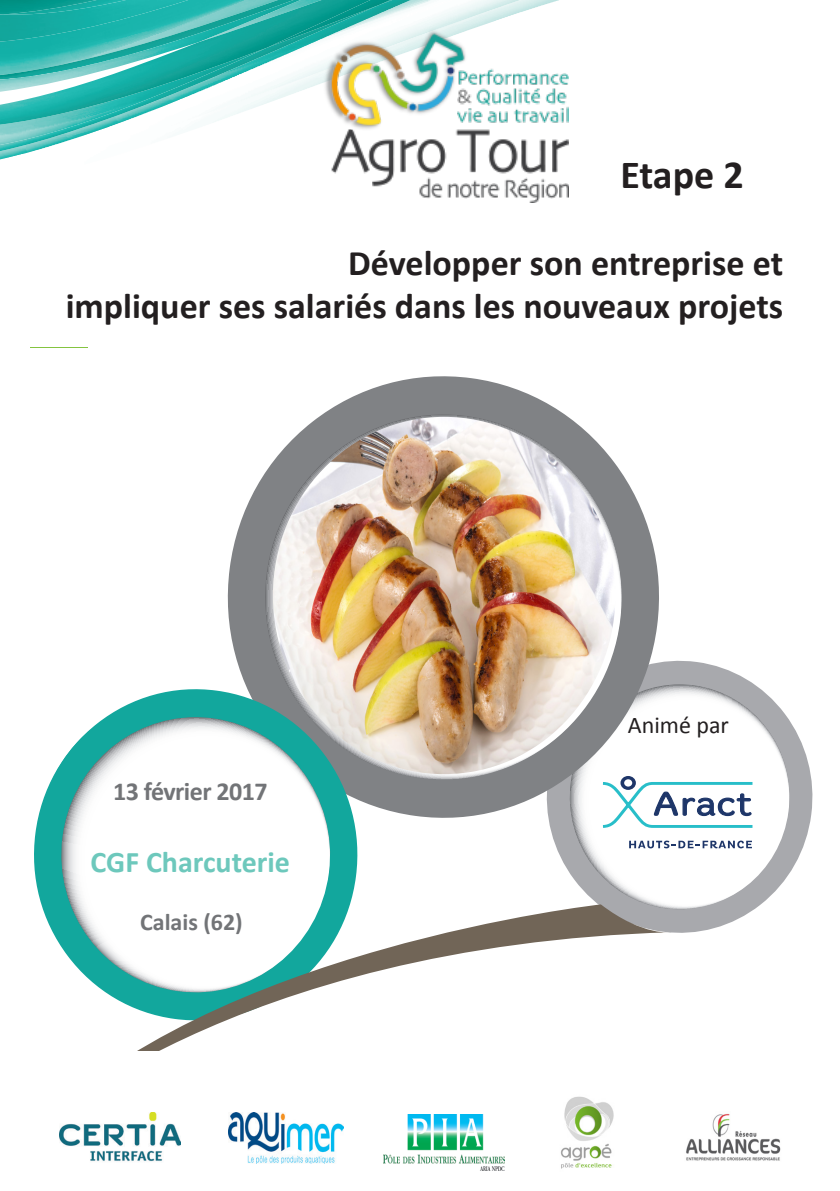
<style>
.page{position:relative;width:840px;height:1191px;background:#fff}
.page>*{position:absolute;margin:0;border:0;box-sizing:border-box;transform-origin:0 0}
.t1{font:700 40px "Calibri";letter-spacing:-.005em;color:#231f20}
.t2{font:700 36px/43.2px "Calibri";color:#231f20;text-align:right}
.t3{font:700 30px "Calibri";color:#6dc8bc}
.t4{font:700 26px "Calibri";letter-spacing:-.02em;color:#727477}
.t5{font:700 24px "Calibri";color:#727477}
.t6{font:24px "Calibri";color:#231f20}
</style>
<div class="page">
<img style="left:0;top:0;width:520px;height:160px">
<img style="left:0;top:0;width:410px;height:159px">
<img style="left:0;top:125px;width:322px;height:26px">
<img style="left:370px;top:0;width:20px;height:28px">
<img style="left:0;top:125px;width:266px;height:20px">
<img style="left:0;top:0;width:370px;height:125px">
<img style="left:0;top:0;width:300px;height:92px">
<img style="left:0;top:0;width:293px;height:80px">
<img style="left:0;top:0;width:188px;height:42px">
<img style="left:0;top:0;width:97px;height:14px">
<img style="left:59px;top:1112px;width:121px;height:50px">
<img style="left:228px;top:1112px;width:115px;height:51px">
<img style="left:383px;top:1114px;width:121px;height:56px">
<img style="left:561px;top:1096px;width:53px;height:73px">
<img style="left:686px;top:1114px;width:94px;height:47px">
<img style="left:322px;top:28px;width:245px;height:174px">
<svg style="left:549px;top:660px;width:264px;height:273px"></svg>
<svg style="left:562px;top:684px;width:233px;height:232px"></svg>
<svg style="left:227px;top:376px;width:437px;height:447px"></svg>
<svg style="left:254px;top:414px;width:378px;height:377px"></svg>
<svg style="left:34px;top:685px;width:327px;height:219px;fill:#12a79d"></svg>
<svg style="left:38px;top:708px;width:92px;height:115px"></svg>
<svg style="left:265px;top:414px;width:356px;height:365px;fill:#808285"></svg>
<svg style="left:41px;top:904px;width:630px;height:146px"></svg>
<svg style="left:53px;top:717px;width:285px;height:284px"></svg>
<img style="left:273px;top:417px;width:342px;height:357px">
<svg style="left:628px;top:840px;width:123px;height:8px"></svg>
<svg style="left:599px;top:776px;width:156px;height:53px"></svg>
<p class="t1" style="left:620px;top:150px;width:125px">Etape 2</p>
<p class="t2" style="left:66px;top:241px;width:718px">Développer son entreprise et<br>impliquer ses salariés dans les nouveaux projets</p>
<p class="t4" style="left:113px;top:775px;width:156px">13 février 2017</p>
<p class="t3" style="left:91px;top:843px;width:201px">CGF Charcuterie</p>
<p class="t5" style="left:140px;top:907px;width:104px">Calais (62)</p>
<p class="t6" style="left:627px;top:710px;width:103px">Animé par</p>
</div>
